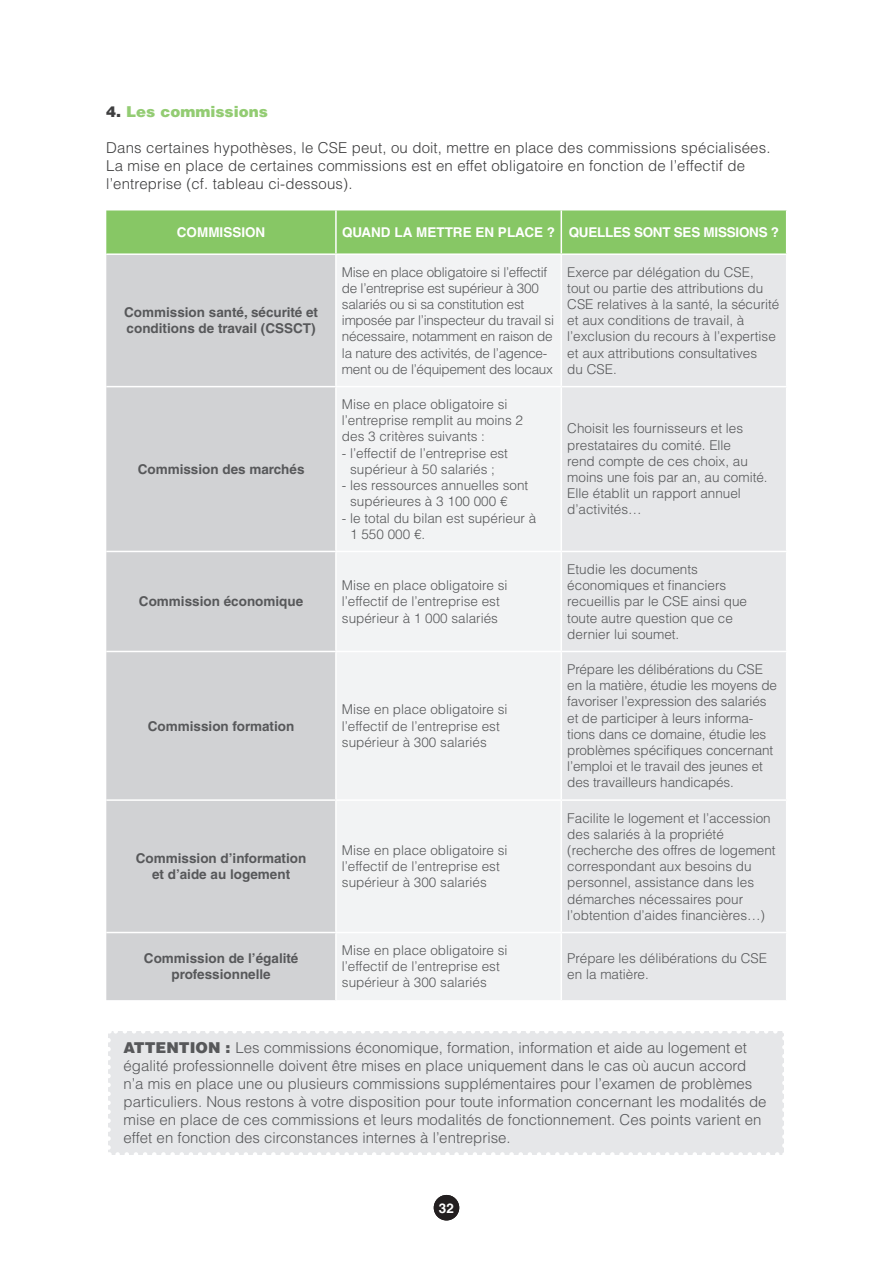
<style>
.page{position:relative;width:893px;height:1263px;background:#fff}
.page>*{position:absolute;margin:0;border:0;box-sizing:border-box;transform-origin:0 0}
.t1{font:300 15px/18px "Helvetica LT Std";color:#57585a}
.t2{font:300 15px/18px "Helvetica LT Std";letter-spacing:.01em;color:#3e3e3f}
.t3{font:900 15px "Helvetica LT Std";color:#93cc73}
.t4{font:300 13.5px/16.2px "Helvetica LT Std";color:#57585a}
.t5{font:300 13.5px/16.2px "Helvetica LT Std";letter-spacing:-.02em;color:#57585a}
.t6{font:700 13.5px/16.2px "Helvetica LT Std";color:#57585a;text-align:center}
.t7{font:700 13.5px "Helvetica LT Std";letter-spacing:-.02em;color:#fff}
.t8{font:700 13.5px "Helvetica LT Std";color:#fff}
.s1{color:#3e3e3f}
.s2{font-weight:900}
</style>
<div class="page">
<div style="left:434px;top:1195px;width:25px;height:25px;background:#231f20;border-radius:50%"></div>
<div style="left:106px;top:210px;width:680px;height:43px;background:#87c765"></div>
<div style="left:106px;top:255px;width:229px;height:745px;background:#d1d2d4"></div>
<div style="left:337px;top:255px;width:223px;height:745px;background:#f2f3f4"></div>
<div style="left:562px;top:255px;width:224px;height:745px;background:#e6e7e9"></div>
<hr style="left:335px;top:210px;width:2px;height:43px;background:#fff">
<hr style="left:561px;top:210px;width:1px;height:43px;background:#fff">
<hr style="left:106px;top:386px;width:230px;height:1px;background:#fff">
<hr style="left:336px;top:386px;width:225px;height:1px;background:#fff">
<hr style="left:561px;top:386px;width:226px;height:1px;background:#fff">
<hr style="left:106px;top:551px;width:230px;height:1px;background:#fff">
<hr style="left:336px;top:551px;width:225px;height:1px;background:#fff">
<hr style="left:561px;top:551px;width:226px;height:1px;background:#fff">
<hr style="left:106px;top:651px;width:230px;height:1px;background:#fff">
<hr style="left:336px;top:651px;width:225px;height:1px;background:#fff">
<hr style="left:561px;top:651px;width:226px;height:1px;background:#fff">
<hr style="left:106px;top:799px;width:230px;height:2px;background:#fff">
<hr style="left:336px;top:799px;width:225px;height:2px;background:#fff">
<hr style="left:561px;top:799px;width:226px;height:2px;background:#fff">
<hr style="left:106px;top:932px;width:230px;height:1px;background:#fff">
<hr style="left:336px;top:932px;width:225px;height:1px;background:#fff">
<hr style="left:561px;top:932px;width:226px;height:1px;background:#fff">
<div style="left:109px;top:1031px;width:675px;height:123px;background:#e6e7e9"></div>
<svg style="left:108px;top:1040px;width:3px;height:114px"></svg>
<svg style="left:118px;top:1152px;width:666px;height:3px"></svg>
<svg style="left:782px;top:1031px;width:2px;height:114px"></svg>
<svg style="left:109px;top:1031px;width:666px;height:2px"></svg>
<p class="t3" style="left:106px;top:102px;width:163px"><span class="s1">4.</span> Les commissions</p>
<p class="t2" style="left:106px;top:139px;width:666px">Dans certaines hypothèses, le CSE peut, ou doit, mettre en place des commissions spécialisées.<br>La mise en place de certaines commissions est en effet obligatoire en fonction de l’effectif de l’entreprise (cf. tableau ci-dessous).</p>
<p class="t8" style="left:177px;top:224px;width:90px">COMMISSION</p>
<p class="t7" style="left:342px;top:224px;width:439px">QUAND LA METTRE EN PLACE ? QUELLES SONT SES MISSIONS ?</p>
<p class="t6" style="left:124px;top:304px;width:196px;text-align:left">Commission santé, sécurité et conditions de travail (CSSCT)</p>
<p class="t6" style="left:138px;top:461px;width:168px">Commission des marchés</p>
<p class="t6" style="left:139px;top:593px;width:166px">Commission économique</p>
<p class="t6" style="left:148px;top:718px;width:148px">Commission formation</p>
<p class="t5" style="left:342px;top:264px;width:214px">Mise en place obligatoire si l’effectif de l’entreprise est supérieur à 300 salariés ou si sa constitution est imposée par l’inspecteur du travail si nécessaire, notamment en raison de la nature des activités, de l’agence&shy;ment ou de l’équipement des locaux</p>
<p class="t4" style="left:567px;top:264px;width:214px">Exerce par délégation du CSE, tout ou partie des attributions du<br>CSE relatives à la santé, la sécurité et aux conditions de travail, à l’exclusion du recours à l’expertise et aux attributions consultatives<br>du CSE.</p>
<p class="t4" style="left:342px;top:396px;width:183px">Mise en place obligatoire si l’entreprise remplit au moins 2 des 3 critères suivants :</p>
<p class="t4" style="left:342px;top:445px;width:168px;text-align:center">- l’effectif de l’entreprise est supérieur à 50 salariés ;</p>
<p class="t4" style="left:350px;top:477px;width:180px;text-indent:-8px">- les ressources annuelles sont supérieures à 3 100 000 €</p>
<p class="t4" style="left:350px;top:509px;width:188px;text-indent:-8px">- le total du bilan est supérieur à<br>1 550 000 €.</p>
<p class="t4" style="left:342px;top:577px;width:167px">Mise en place obligatoire si l’effectif de l’entreprise est supérieur à 1 000 salariés</p>
<p class="t4" style="left:342px;top:701px;width:167px">Mise en place obligatoire si l’effectif de l’entreprise est supérieur à 300 salariés</p>
<p class="t4" style="left:567px;top:420px;width:202px">Choisit les fournisseurs et les prestataires du comité. Elle<br>rend compte de ces choix, au moins une fois par an, au comité.<br>Elle établit un rapport annuel d’activités…</p>
<p class="t4" style="left:567px;top:561px;width:181px">Etudie les documents économiques et financiers recueillis par le CSE ainsi que toute autre question que ce dernier lui soumet.</p>
<p class="t4" style="left:567px;top:661px;width:211px">Prépare les délibérations du CSE en la matière, étudie les moyens de favoriser l’expression des salariés et de participer à leurs informa&shy;tions dans ce domaine, étudie les problèmes spécifiques concernant l’emploi et le travail des jeunes et des travailleurs handicapés.</p>
<p class="t6" style="left:136px;top:850px;width:172px">Commission d’information et d’aide au logement</p>
<p class="t4" style="left:342px;top:842px;width:167px">Mise en place obligatoire si l’effectif de l’entreprise est supérieur à 300 salariés</p>
<p class="t4" style="left:567px;top:809px;width:210px">Facilite le logement et l’accession des salariés à la propriété (recherche des offres de logement correspondant aux besoins du personnel, assistance dans les démarches nécessaires pour l’obtention d’aides financières…)</p>
<p class="t6" style="left:144px;top:950px;width:156px">Commission de l’égalité professionnelle</p>
<p class="t4" style="left:342px;top:942px;width:167px">Mise en place obligatoire si l’effectif de l’entreprise est supérieur à 300 salariés</p>
<p class="t4" style="left:567px;top:950px;width:201px">Prépare les délibérations du CSE en la matière.</p>
<p class="t1" style="left:124px;top:1039px;width:645px"><span class="s2">ATTENTION :</span> Les commissions économique, formation, information et aide au logement et égalité professionnelle doivent être mises en place uniquement dans le cas où aucun accord n’a mis en place une ou plusieurs commissions supplémentaires pour l’examen de problèmes particuliers. Nous restons à votre disposition pour toute information concernant les modalités de mise en place de ces commissions et leurs modalités de fonctionnement. Ces points varient en effet en fonction des circonstances internes à l’entreprise.</p>
<p class="t8" style="left:439px;top:1200px;width:17px">32</p>
</div>
